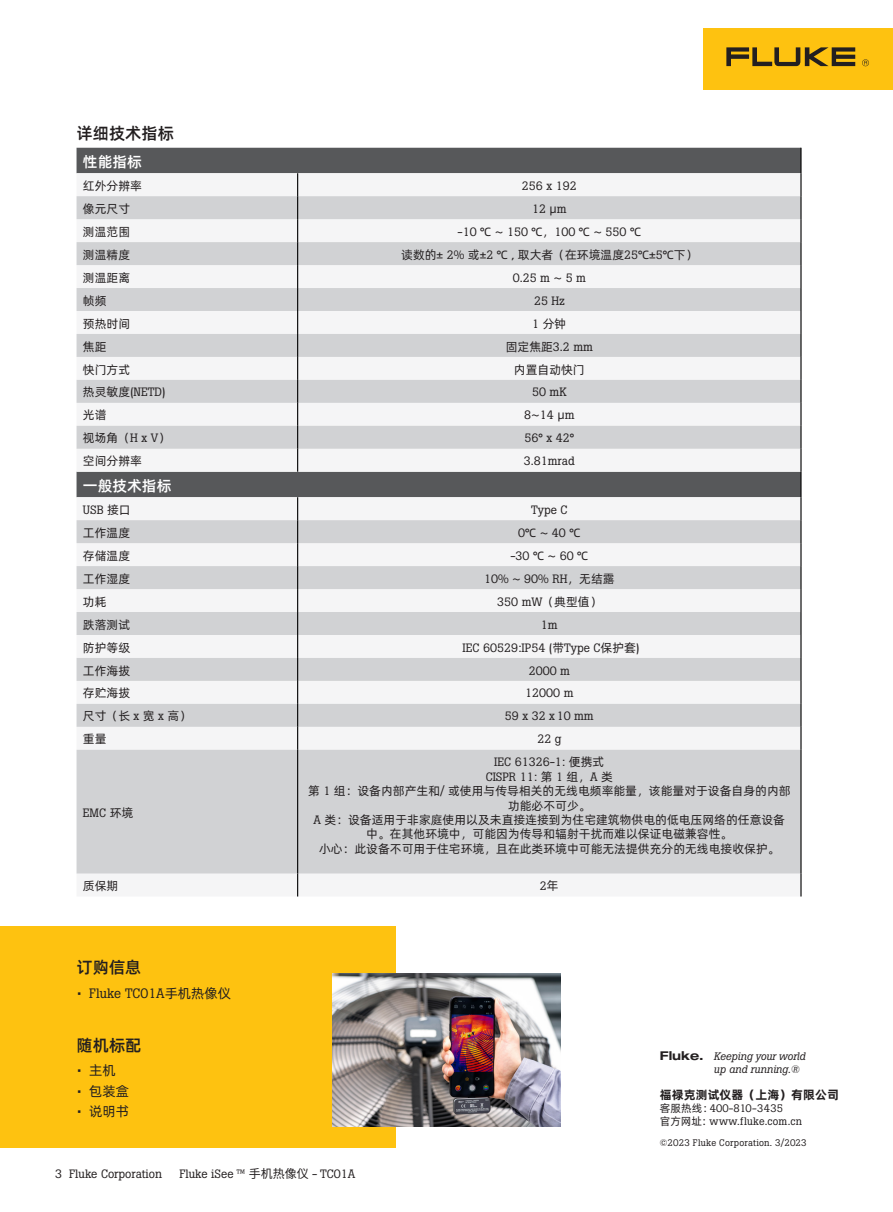
<style>
.page{position:relative;width:893px;height:1212px;background:#fff}
.page>*{position:absolute;margin:0;border:0;box-sizing:border-box;transform-origin:0 0}
.正文_标题{font:16.5px "Alibaba Pu Hui Ti M";color:#231f20}
.正文_项目{font:15px "Alibaba Pu Hui Ti M";color:#fff}
.t1{font:13.5px "Boton Pro";color:#231f20}
.t2{font:13.5px "Alibaba Pu Hui Ti R";color:#231f20}
.t3{font:12.15px "Alibaba Pu Hui Ti B";color:#231f20}
.正文_项目-2{font:12px/14.4px "Alibaba Pu Hui Ti R";color:#231f20;text-align:center}
.正文_项目-3{font:12px "Boton Pro";color:#231f20}
.t4{font:10.8px "Boton Pro";letter-spacing:.015em;color:#231f20}
.正文_项目-4{font:italic 10.8px/12.9px "Boton Pro";color:#231f20}
.t5{font:9.45px "Boton Pro";letter-spacing:.015em;color:#231f20}
.s1{font-family:"Alibaba Pu Hui Ti R"}
.s2{font-family:"Boton Pro"}
.s3{font-family:"Source Han Sans CN"}
.s4{font-family:"Helvetica Neue LT Pro";font-weight:700;font-style:normal;font-stretch:expanded;font-size:12.15px}
</style>
<div class="page">
<div style="left:703px;top:28px;width:190px;height:62px;background:#fec210"></div>
<svg style="left:726px;top:47px;width:129px;height:19px"></svg>
<svg style="left:862px;top:59px;width:7px;height:7px"></svg>
<div style="left:77px;top:148px;width:723px;height:25px;background:#57585a"></div>
<svg style="left:77px;top:196px;width:723px;height:677px;fill:#d1d2d4"></svg>
<svg style="left:297px;top:173px;width:1px;height:299px"></svg>
<svg style="left:297px;top:497px;width:1px;height:253px"></svg>
<svg style="left:800px;top:148px;width:1px;height:602px"></svg>
<hr style="left:297px;top:750px;width:1px;height:123px;background:#000">
<hr style="left:800px;top:750px;width:1px;height:123px;background:#000">
<svg style="left:297px;top:873px;width:1px;height:23px"></svg>
<svg style="left:800px;top:873px;width:1px;height:23px"></svg>
<div style="left:0;top:926px;width:395px;height:222px;background:#fec210"></div>
<img style="left:332px;top:973px;width:229px;height:153px">
<p class="正文_标题" style="left:77px;top:121px;width:99px">详细技术指标</p>
<p class="正文_项目" style="left:83px;top:150px;width:61px">性能指标</p>
<p class="正文_项目-2" style="left:83px;top:178px;width:61px">红外分辨率</p>
<p class="正文_项目-3" style="left:522px;top:178px;width:56px">256 x 192</p>
<p class="正文_项目-2" style="left:83px;top:201px;width:49px">像元尺寸</p>
<p class="正文_项目-3" style="left:532px;top:201px;width:36px">12 <span class="s1">μ</span>m</p>
<p class="正文_项目-2" style="left:83px;top:224px;width:49px">测温范围</p>
<p class="正文_项目-3" style="left:458px;top:224px;width:185px">-10 <span class="s1">℃</span> ~ 150 <span class="s1">℃，</span>100 <span class="s1">℃</span> ~ 550 <span class="s1">℃</span></p>
<p class="正文_项目-2" style="left:83px;top:247px;width:49px">测温精度</p>
<p class="正文_项目-2" style="left:401px;top:247px;width:298px">读数的± <span class="s2">2%</span> 或±<span class="s2">2</span> ℃ <span class="s2">,</span> 取大者（在环境温度<span class="s2">25</span>℃±<span class="s2">5</span>℃下）</p>
<p class="正文_项目-2" style="left:83px;top:270px;width:49px">测温距离</p>
<p class="正文_项目-3" style="left:513px;top:270px;width:75px">0.25 m ~ 5 m</p>
<p class="正文_项目-2" style="left:83px;top:292px;width:25px">帧频</p>
<p class="正文_项目-3" style="left:534px;top:293px;width:32px">25 Hz</p>
<p class="正文_项目-2" style="left:83px;top:315px;width:49px">预热时间</p>
<p class="正文_项目-2" style="left:532px;top:315px;width:36px"><span class="s2">1</span> 分钟</p>
<p class="正文_项目-2" style="left:83px;top:338px;width:25px">焦距</p>
<p class="正文_项目-3" style="left:506px;top:339px;width:89px"><span class="s1">固定焦距</span>3.2 mm</p>
<p class="正文_项目-2" style="left:83px;top:361px;width:49px">快门方式</p>
<p class="正文_项目-2" style="left:514px;top:361px;width:72px">内置自动快门</p>
<p class="正文_项目-3" style="left:83px;top:384px;width:84px"><span class="s1">热灵敏度</span>(NETD)</p>
<p class="正文_项目-3" style="left:532px;top:384px;width:36px">50 mK</p>
<p class="正文_项目-2" style="left:83px;top:407px;width:25px">光谱</p>
<p class="正文_项目-3" style="left:524px;top:407px;width:52px">8~14 <span class="s1">μ</span>m</p>
<p class="正文_项目-2" style="left:83px;top:430px;width:89px">视场角（<span class="s2">H x V</span>）</p>
<p class="正文_项目-3" style="left:525px;top:430px;width:51px">56<span class="s1">°</span> x 42<span class="s1">°</span></p>
<p class="正文_项目-2" style="left:83px;top:453px;width:61px">空间分辨率</p>
<p class="正文_项目-3" style="left:524px;top:453px;width:52px">3.81mrad</p>
<p class="正文_项目" style="left:83px;top:474px;width:90px">一般技术指标</p>
<p class="正文_项目-3" style="left:83px;top:502px;width:49px">USB <span class="s1">接口</span></p>
<p class="正文_项目-3" style="left:531px;top:502px;width:38px">Type C</p>
<p class="正文_项目-2" style="left:83px;top:525px;width:49px">工作温度</p>
<p class="正文_项目-3" style="left:518px;top:525px;width:64px">0<span class="s1">℃</span> ~ 40 <span class="s1">℃</span></p>
<p class="正文_项目-2" style="left:83px;top:548px;width:49px">存储温度</p>
<p class="正文_项目-3" style="left:510px;top:548px;width:79px">-30 <span class="s1">℃</span> ~ 60 <span class="s1">℃</span></p>
<p class="正文_项目-2" style="left:83px;top:570px;width:49px">工作湿度</p>
<p class="正文_项目-3" style="left:484px;top:571px;width:132px">10% ~ 90% RH<span class="s1">，无结露</span></p>
<p class="正文_项目-2" style="left:83px;top:593px;width:25px">功耗</p>
<p class="正文_项目-3" style="left:497px;top:594px;width:106px">350 mW<span class="s1">（典型值）</span></p>
<p class="正文_项目-2" style="left:83px;top:616px;width:49px">跌落测试</p>
<p class="正文_项目-3" style="left:541px;top:617px;width:18px">1m</p>
<p class="正文_项目-2" style="left:83px;top:639px;width:49px">防护等级</p>
<p class="正文_项目-3" style="left:463px;top:639px;width:178px">IEC 60529:IP54 (<span class="s1">带</span>Type C<span class="s1">保护套</span>)</p>
<p class="正文_项目-2" style="left:83px;top:662px;width:49px">工作海拔</p>
<p class="正文_项目-3" style="left:529px;top:662px;width:43px">2000 m</p>
<p class="正文_项目-2" style="left:83px;top:685px;width:49px">存贮海拔</p>
<p class="正文_项目-3" style="left:525px;top:685px;width:50px">12000 m</p>
<p class="正文_项目-2" style="left:83px;top:708px;width:110px">尺寸（长 <span class="s2">x</span> 宽 <span class="s2">x</span> 高）</p>
<p class="正文_项目-3" style="left:505px;top:708px;width:90px">59 x 32 x 10 mm</p>
<p class="正文_项目-2" style="left:83px;top:731px;width:25px">重量</p>
<p class="正文_项目-3" style="left:537px;top:731px;width:26px">22 g</p>
<p class="正文_项目-3" style="left:83px;top:805px;width:52px">EMC <span class="s1">环境</span></p>
<p class="正文_项目-3" style="left:494px;top:754px;width:112px">IEC 61326-1: <span class="s1">便携式</span></p>
<p class="正文_项目-3" style="left:486px;top:769px;width:129px">CISPR 11: <span class="s1">第</span> 1 <span class="s1">组，</span>A <span class="s1">类</span></p>
<p class="正文_项目-2" style="left:308px;top:783px;width:484px">第 <span class="s2">1</span> 组：设备内部产生和<span class="s2">/</span> 或使用与传导相关的无线电频率能量，该能量对于设备自身的内部功能必不可少。</p>
<p class="正文_项目-2" style="left:314px;top:812px;width:473px"><span class="s2">A</span> 类：设备适用于非家庭使用以及未直接连接到为住宅建筑物供电的低电压网络的任意设备中。在其他环境中，可能因为传导和辐射干扰而难以保证电磁兼容性。</p>
<p class="正文_项目-2" style="left:319px;top:841px;width:462px">小心：此设备不可用于住宅环境，且在此类环境中可能无法提供充分的无线电接收保护。</p>
<p class="正文_项目-2" style="left:83px;top:878px;width:37px">质保期</p>
<p class="正文_项目-3" style="left:540px;top:878px;width:20px">2<span class="s1">年</span></p>
<p class="正文_标题" style="left:77px;top:955px;width:66px">订购信息</p>
<p class="t1" style="left:77px;top:985px;width:156px">• Fluke TC01A<span class="s1">手机热像仪</span></p>
<p class="正文_标题" style="left:77px;top:1032px;width:66px">随机标配</p>
<p class="t2" style="left:77px;top:1060px;width:41px"><span class="s2">•</span> 主机</p>
<p class="t2" style="left:77px;top:1081px;width:54px"><span class="s2">•</span> 包装盒</p>
<p class="t2" style="left:77px;top:1101px;width:54px"><span class="s2">•</span> 说明书</p>
<p class="正文_项目-3" style="left:55px;top:1166px;width:108px">3 Fluke Corporation</p>
<p class="正文_项目-3" style="left:180px;top:1166px;width:177px">Fluke iSee ™ <span class="s3">手机热像仪</span> - TC01A</p>
<p class="正文_项目-4" style="left:714px;top:1049px;width:93px;text-indent:-54px"><span class="s4">Fluke.</span> Keeping your world up and running.®</p>
<p class="t3" style="left:660px;top:1085px;width:180px">福禄克测试仪器（上海）有限公司</p>
<p class="t4" style="left:660px;top:1101px;width:125px"><span class="s1">客服热线：</span>400-810-3435</p>
<p class="t4" style="left:660px;top:1114px;width:144px"><span class="s1">官方网址：</span>www.fluke.com.cn</p>
<p class="t5" style="left:660px;top:1136px;width:148px">©2023 Fluke Corporation. 3/2023</p>
</div>
